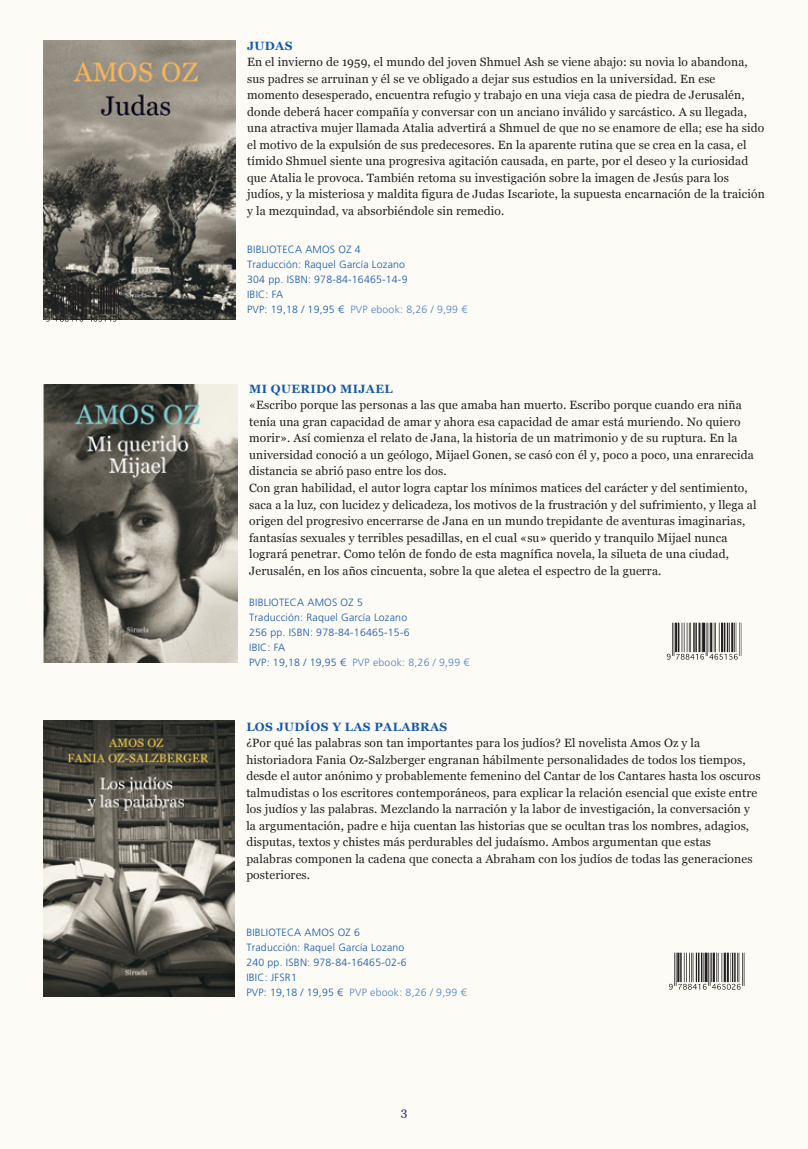
<style>
.page{position:relative;width:808px;height:1149px;background:#fff}
.page>*{position:absolute;margin:0;border:0;box-sizing:border-box;transform-origin:0 0}
.Sinopsis{font:12px/16.5px "Georgia";letter-spacing:.01em;color:#231f20}
.CAPITULAR{font:700 12px "Georgia";letter-spacing:.03em;color:#1559a9}
.t1{font:12px "Georgia";color:#2b296c}
.Datos{font:300 10.5px/15px "Frutiger LT Std";letter-spacing:.02em;color:#1559a9}
.Datos-2{font:300 10.5px "Frutiger LT Std";letter-spacing:.02em;color:#5382c2}
.s1{color:#1559a9}
.s2{color:#5382c2}
</style>
<div class="page">
<div style="left:0;top:0;width:808px;height:1148px;background:#fcfbf6"></div>
<img style="left:44px;top:41px;width:191px;height:278px">
<img style="left:44px;top:281px;width:83px;height:41px">
<img style="left:44px;top:385px;width:193px;height:277px">
<img style="left:666px;top:622px;width:76px;height:38px">
<img style="left:44px;top:720px;width:191px;height:276px">
<img style="left:669px;top:952px;width:76px;height:38px">
<p class="CAPITULAR" style="left:247px;top:36px;width:47px">JUDAS</p>
<p class="Sinopsis" style="left:247px;top:53px;width:519px">En el invierno de 1959, el mundo del joven Shmuel Ash se viene abajo: su novia lo abandona, sus padres se arruinan y él se ve obligado a dejar sus estudios en la universidad. En ese momento desesperado, encuentra refugio y trabajo en una vieja casa de piedra de Jerusalén, donde deberá hacer compañía y conversar con un anciano inválido y sarcástico. A su llegada, una atractiva mujer llamada Atalia advertirá a Shmuel de que no se enamore de ella; ese ha sido el motivo de la expulsión de sus predecesores. En la aparente rutina que se crea en la casa, el tímido Shmuel siente una progresiva agitación causada, en parte, por el deseo y la curiosidad que Atalia le provoca. También retoma su investigación sobre la imagen de Jesús para los judíos, y la misteriosa y maldita figura de Judas Iscariote, la supuesta encarnación de la traición y la mezquindad, va absorbiéndole sin remedio.</p>
<p class="Datos" style="left:247px;top:242px;width:115px">BIBLIOTECA AMOS OZ 4</p>
<p class="Datos" style="left:247px;top:257px;width:162px">Traducción: Raquel García Lozano<br>304 pp. ISBN: 978-84-16465-14-9<br>IBIC: FA</p>
<p class="Datos-2" style="left:247px;top:304px;width:222px"><span class="s1">PVP: 19,18 / 19,95 €</span> PVP ebook: 8,26 / 9,99 €</p>
<p class="CAPITULAR" style="left:249px;top:379px;width:145px">MI QUERIDO MIJAEL</p>
<p class="Sinopsis" style="left:249px;top:396px;width:506px">«Escribo porque las personas a las que amaba han muerto. Escribo porque cuando era niña tenía una gran capacidad de amar y ahora esa capacidad de amar está muriendo. No quiero morir». Así comienza el relato de Jana, la historia de un matrimonio y de su ruptura. En la universidad conoció a un geólogo, Mijael Gonen, se casó con él y, poco a poco, una enrarecida distancia se abrió paso entre los dos.</p>
<p class="Sinopsis" style="left:249px;top:479px;width:509px">Con gran habilidad, el autor logra captar los mínimos matices del carácter y del sentimiento, saca a la luz, con lucidez y delicadeza, los motivos de la frustración y del sufrimiento, y llega al origen del progresivo encerrarse de Jana en un mundo trepidante de aventuras imaginarias, fantasías sexuales y terribles pesadillas, en el cual «su» querido y tranquilo Mijael nunca logrará penetrar. Como telón de fondo de esta magnífica novela, la silueta de una ciudad, Jerusalén, en los años cincuenta, sobre la que aletea el espectro de la guerra.</p>
<p class="Datos" style="left:249px;top:595px;width:115px">BIBLIOTECA AMOS OZ 5</p>
<p class="Datos" style="left:249px;top:610px;width:222px">Traducción: Raquel García Lozano<br>256 pp. ISBN: 978-84-16465-15-6<br>IBIC: FA<br>PVP: 19,18 / 19,95 € <span class="s2">PVP ebook: 8,26 / 9,99 €</span></p>
<p class="CAPITULAR" style="left:246px;top:717px;width:203px">LOS JUDÍOS Y LAS PALABRAS</p>
<p class="Sinopsis" style="left:246px;top:734px;width:516px">¿Por qué las palabras son tan importantes para los judíos? El novelista Amos Oz y la historiadora Fania Oz-Salzberger engranan hábilmente personalidades de todos los tiempos, desde el autor anónimo y probablemente femenino del Cantar de los Cantares hasta los oscuros talmudistas o los escritores contemporáneos, para explicar la relación esencial que existe entre los judíos y las palabras. Mezclando la narración y la labor de investigación, la conversación y la argumentación, padre e hija cuentan las historias que se ocultan tras los nombres, adagios, disputas, textos y chistes más perdurables del judaísmo. Ambos argumentan que estas<br>palabras componen la cadena que conecta a Abraham con los judíos de todas las generaciones posteriores.</p>
<p class="Datos" style="left:246px;top:924px;width:115px">BIBLIOTECA AMOS OZ 6</p>
<p class="Datos" style="left:246px;top:939px;width:222px">Traducción: Raquel García Lozano<br>240 pp. ISBN: 978-84-16465-02-6<br>IBIC: JFSR1<br>PVP: 19,18 / 19,95 € <span class="s2">PVP ebook: 8,26 / 9,99 €</span></p>
<p class="t1" style="left:401px;top:1102px;width:8px">3</p>
</div>
